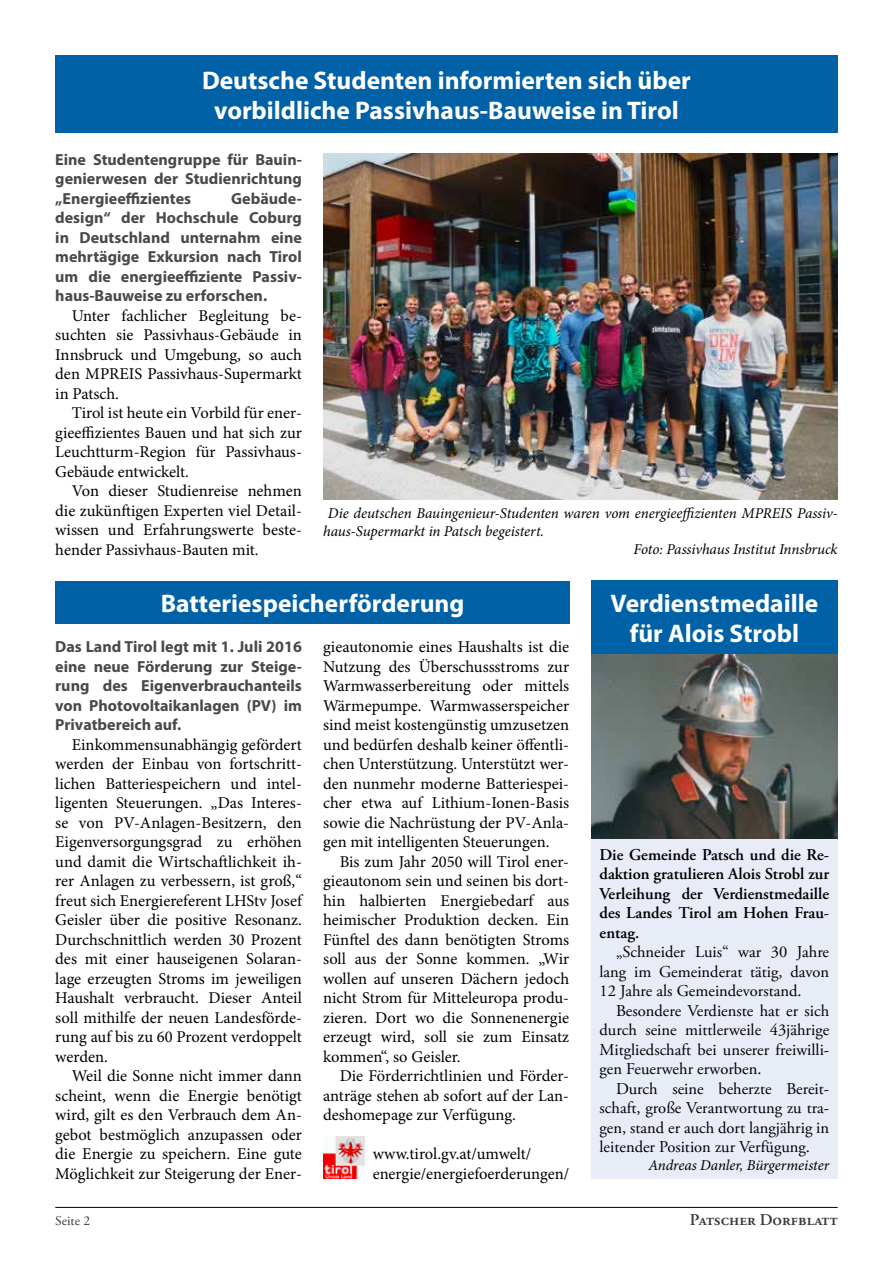
<style>
.page{position:relative;width:893px;height:1263px;background:#fff}
.page>*{position:absolute;margin:0;border:0;box-sizing:border-box;transform-origin:0 0}
.t1{font:700 25.5px/30px "Myriad Pro";color:#fff;text-align:center}
.t2{font:16.5px/19.5px "Minion Pro";color:#000;text-align:justify}
.t3{font:16.5px/19.5px "Adobe Garamond Pro";color:#000;text-align:justify}
.t4{font:600 16.5px/19.5px "Adobe Garamond Pro";color:#000;text-align:justify}
.t5{font:600 16.5px "Adobe Garamond Pro";color:#3b3b3a}
.t6{font:700 16.05px/19.5px "Myriad Pro";color:#494948;text-align:justify}
.t7{font:italic 15px "Minion Pro";letter-spacing:-.005em;color:#000}
.t8{font:13.5px "Adobe Garamond Pro";color:#3b3b3a}
</style>
<div class="page">
<hr style="left:55px;top:1207px;width:783px;height:1px;background:#000">
<div style="left:55px;top:55px;width:783px;height:78px;background:#0061a7"></div>
<img style="left:323px;top:153px;width:515px;height:347px">
<div style="left:55px;top:581px;width:515px;height:42px;background:#0061a7"></div>
<img style="left:323px;top:1136px;width:41px;height:43px">
<div style="left:591px;top:581px;width:247px;height:73px;background:#0061a7"></div>
<img style="left:591px;top:654px;width:247px;height:185px">
<div style="left:591px;top:839px;width:247px;height:340px;background:#e7ecf7"></div>
<h1 class="t1" style="left:202px;top:64px;width:490px">Deutsche Studenten informierten sich über vorbildliche Passivhaus-Bauweise in Tirol</h1>
<p class="t6" style="left:55px;top:149px;width:248px">Eine Studentengruppe für Bauin&shy;genierwesen der Studienrichtung „Energieeffizientes</p>
<p class="t6" style="left:55px;top:188px;width:248px;text-indent:176px">Gebäude&shy;design“ der Hochschule Coburg in Deutschland unternahm eine mehrtägige Exkursion nach Tirol um die energieeffiziente Passiv&shy;haus-Bauweise zu erforschen.</p>
<p class="t2" style="left:55px;top:306px;width:248px;text-indent:16px">Unter fachlicher Begleitung be&shy;suchten sie Passivhaus-Gebäude in Innsbruck und Umgebung, so auch den MPREIS Passivhaus-Supermarkt in Patsch.</p>
<p class="t2" style="left:55px;top:403px;width:248px;text-indent:16px">Tirol ist heute ein Vorbild für ener&shy;gieeffizientes Bauen und hat sich zur Leuchtturm-Region für Passivhaus-Gebäude entwickelt.</p>
<p class="t2" style="left:55px;top:481px;width:248px;text-indent:16px">Von dieser Studienreise nehmen die zukünftigen Experten viel Detail&shy;wissen und Erfahrungswerte beste&shy;hender Passivhaus-Bauten mit.</p>
<p class="t7" style="left:328px;top:503px;width:511px">Die deutschen Bauingenieur-Studenten waren vom energieeffizienten MPREIS Passiv-</p>
<p class="t7" style="left:323px;top:521px;width:222px">haus-Supermarkt in Patsch begeistert.</p>
<p class="t7" style="left:634px;top:539px;width:206px">Foto: Passivhaus Institut Innsbruck</p>
<h1 class="t1" style="left:161px;top:587px;width:305px">Batteriespeicherförderung</h1>
<h1 class="t1" style="left:611px;top:588px;width:209px">Verdienstmedaille für Alois Strobl</h1>
<p class="t2" style="left:323px;top:637px;width:248px">gieautonomie eines Haushalts ist die Nutzung des Überschussstroms zur Warmwasserbereitung oder mittels Wärmepumpe. Warmwasserspeicher sind meist kostengünstig umzusetzen und bedürfen deshalb keiner öffentli&shy;chen Unterstützung. Unterstützt wer&shy;den nunmehr moderne Batteriespei&shy;cher etwa auf Lithium-Ionen-Basis sowie die Nachrüstung der PV-Anla&shy;gen mit intelligenten Steuerungen.</p>
<p class="t2" style="left:323px;top:852px;width:248px;text-indent:16px">Bis zum Jahr 2050 will Tirol ener&shy;gieautonom sein und seinen bis dort&shy;hin halbierten Energiebedarf aus heimischer Produktion decken. Ein Fünftel des dann benötigten Stroms soll aus der Sonne kommen. „Wir wollen auf unseren Dächern jedoch nicht Strom für Mitteleuropa produ&shy;zieren. Dort wo die Sonnenenergie erzeugt wird, soll sie zum Einsatz kommen“, so Geisler.</p>
<p class="t2" style="left:323px;top:1066px;width:247px;text-indent:16px">Die Förderrichtlinien und Förder&shy;anträge stehen ab sofort auf der Lan&shy;deshomepage zur Verfügung.</p>
<p class="t2" style="left:373px;top:1144px;width:198px">www.tirol.gv.at/umwelt/ energie/energiefoerderungen/</p>
<p class="t6" style="left:55px;top:636px;width:248px">Das Land Tirol legt mit 1. Juli 2016 eine neue Förderung zur Steige&shy;rung des Eigenverbrauchanteils von Photovoltaikanlagen (PV) im Privatbereich auf.</p>
<p class="t2" style="left:55px;top:735px;width:248px;text-indent:16px">Einkommensunabhängig gefördert werden der Einbau von fortschritt&shy;lichen Batteriespeichern und intel&shy;ligenten Steuerungen. „Das Interes&shy;se von PV-Anlagen-Besitzern, den Eigenversorgungsgrad zu erhöhen und damit die Wirtschaftlichkeit ih&shy;rer Anlagen zu verbessern, ist groß,“ freut sich Energiereferent LHStv Josef Geisler über die positive Resonanz.<br>Durchschnittlich werden 30 Prozent des mit einer hauseigenen Solaran&shy;lage erzeugten Stroms im jeweiligen Haushalt verbraucht. Dieser Anteil soll mithilfe der neuen Landesförde&shy;rung auf bis zu 60 Prozent verdoppelt werden.</p>
<p class="t2" style="left:55px;top:1066px;width:248px;text-indent:16px">Weil die Sonne nicht immer dann scheint, wenn die Energie benötigt wird, gilt es den Verbrauch dem An&shy;gebot bestmöglich anzupassen oder die Energie zu speichern. Eine gute Möglichkeit zur Steigerung der Ener-</p>
<p class="t4" style="left:600px;top:845px;width:231px">Die Gemeinde Patsch und die Re&shy;daktion gratulieren Alois Strobl zur Verleihung der Verdienstmedaille des Landes Tirol am Hohen Frau&shy;entag.</p>
<p class="t3" style="left:600px;top:943px;width:231px;text-indent:16px">„Schneider Luis“ war 30 Jahre lang im Gemeinderat tätig, davon 12 Jahre als Gemeindevorstand.</p>
<p class="t3" style="left:600px;top:1001px;width:231px;text-indent:16px">Besondere Verdienste hat er sich durch seine mittlerweile 43jährige Mitgliedschaft bei unserer freiwilli&shy;gen Feuerwehr erworben.</p>
<p class="t3" style="left:600px;top:1079px;width:231px;text-indent:16px">Durch seine beherzte Bereit&shy;schaft, große Verantwortung zu tra&shy;gen, stand er auch dort langjährig in leitender Position zur Verfügung.</p>
<p class="t7" style="left:648px;top:1155px;width:182px">Andreas Danler, Bürgermeister</p>
<p class="t8" style="left:55px;top:1212px;width:36px">Seite 2</p>
<p class="t5" style="left:690px;top:1210px;width:149px">Patscher Dorfblatt</p>
</div>
